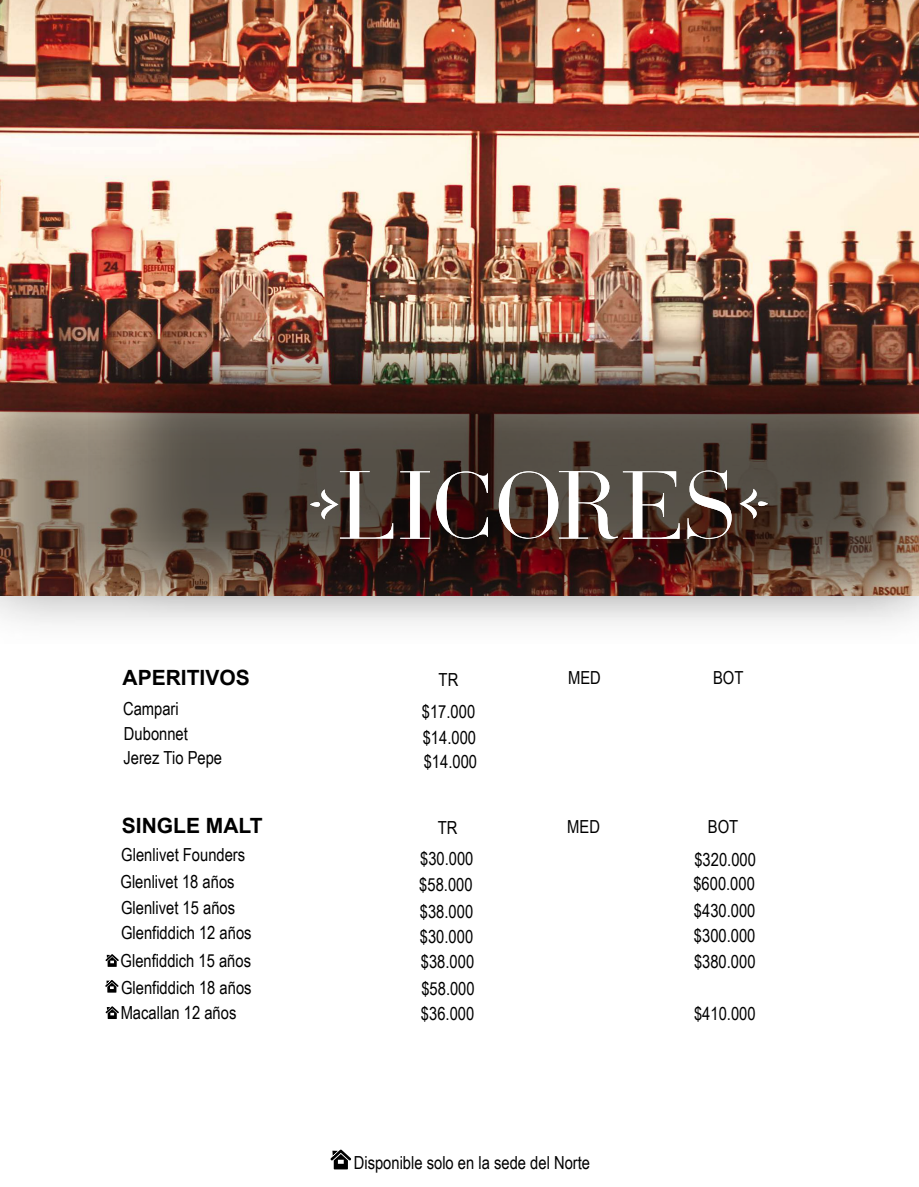
<style>
.page{position:relative;width:919px;height:1187px;background:#fff}
.page>*{position:absolute;margin:0;border:0;box-sizing:border-box;transform-origin:0 0}
.t1{font:84.15px "Coral Blush Serif";color:#fff}
.t2{font:700 21px "Arial";color:#000}
.t3{font:18px/24.5px "Arial Narrow";color:#000}
</style>
<div class="page">
<img style="left:0;top:0;width:918px;height:337px">
<img style="left:0;top:337px;width:912px;height:287px">
<img style="left:88px;top:310px;width:830px;height:306px">
<svg style="left:310px;top:489px;width:28px;height:30px"></svg>
<svg style="left:739px;top:488px;width:29px;height:30px"></svg>
<svg style="left:105px;top:954px;width:14px;height:12px"></svg>
<svg style="left:105px;top:980px;width:14px;height:12px"></svg>
<svg style="left:105px;top:1006px;width:14px;height:12px"></svg>
<svg style="left:330px;top:1149px;width:21px;height:20px"></svg>
<h1 class="t1" style="left:337px;top:450px;width:398px">LICORES</h1>
<p class="t2" style="left:123px;top:662px;width:129px">APERITIVOS</p>
<p class="t3" style="left:123px;top:695px;width:57px">Campari</p>
<p class="t3" style="left:422px;top:698px;width:55px">$17.000</p>
<p class="t3" style="left:438px;top:666px;width:21px">TR</p>
<p class="t3" style="left:568px;top:665px;width:34px">MED</p>
<p class="t3" style="left:713px;top:665px;width:32px">BOT</p>
<p class="t3" style="left:124px;top:720px;width:66px">Dubonnet</p>
<p class="t3" style="left:422px;top:724px;width:55px">$14.000</p>
<p class="t3" style="left:123px;top:744px;width:100px">Jerez Tio Pepe</p>
<p class="t3" style="left:423px;top:748px;width:55px">$14.000</p>
<p class="t2" style="left:122px;top:811px;width:142px">SINGLE MALT</p>
<p class="t3" style="left:438px;top:815px;width:21px">TR</p>
<p class="t3" style="left:567px;top:813px;width:34px">MED</p>
<p class="t3" style="left:707px;top:813px;width:32px">BOT</p>
<p class="t3" style="left:121px;top:841px;width:125px">Glenlivet Founders</p>
<p class="t3" style="left:420px;top:845px;width:55px">$30.000</p>
<p class="t3" style="left:120px;top:868px;width:116px">Glenlivet 18 años</p>
<p class="t3" style="left:419px;top:871px;width:55px">$58.000</p>
<p class="t3" style="left:693px;top:846px;width:64px">$320.000 $600.000</p>
<p class="t3" style="left:121px;top:895px;width:116px">Glenlivet 15 años</p>
<p class="t3" style="left:420px;top:898px;width:55px">$38.000</p>
<p class="t3" style="left:693px;top:897px;width:63px">$430.000</p>
<p class="t3" style="left:121px;top:919px;width:132px">Glenfiddich 12 años</p>
<p class="t3" style="left:420px;top:923px;width:55px">$30.000</p>
<p class="t3" style="left:693px;top:922px;width:63px">$300.000</p>
<p class="t3" style="left:120px;top:947px;width:132px">Glenfiddich 15 años</p>
<p class="t3" style="left:421px;top:948px;width:55px">$38.000</p>
<p class="t3" style="left:694px;top:948px;width:63px">$380.000</p>
<p class="t3" style="left:121px;top:974px;width:132px">Glenfiddich 18 años</p>
<p class="t3" style="left:421px;top:975px;width:55px">$58.000</p>
<p class="t3" style="left:121px;top:999px;width:117px">Macallan 12 años</p>
<p class="t3" style="left:421px;top:1000px;width:55px">$36.000</p>
<p class="t3" style="left:694px;top:1000px;width:63px">$410.000</p>
<p class="t3" style="left:354px;top:1149px;width:238px">Disponible solo en la sede del Norte</p>
</div>
